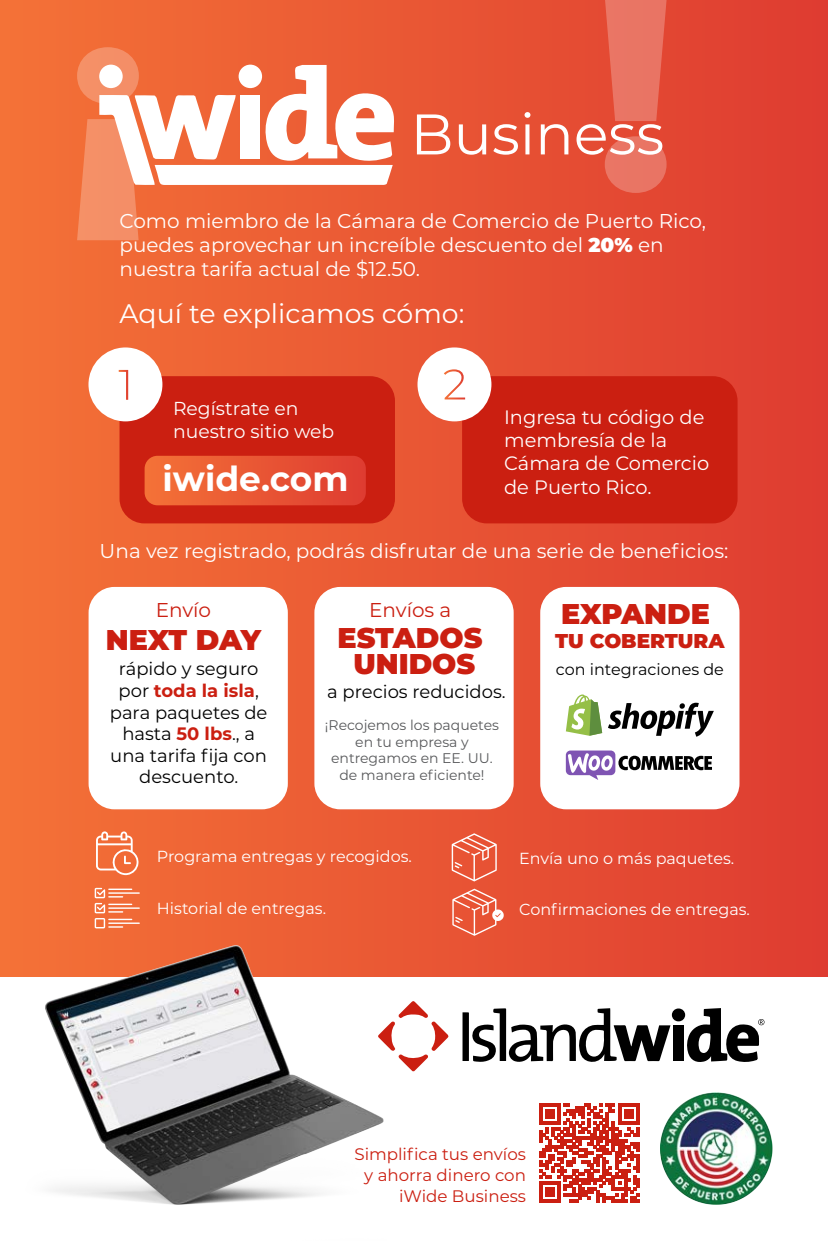
<style>
.page{position:relative;width:828px;height:1260px;background:#fff}
.page>*{position:absolute;margin:0;border:0;box-sizing:border-box;transform-origin:0 0}
.t1{font:57px "Montserrat";color:#fff}
.t2{font:700 34.4px "Montserrat";color:#fff}
.t3{font:900 28.6px/26px "Montserrat";color:#cb1f11;text-align:center}
.t4{font:26.8px "Montserrat";color:#fff}
.t5{font:20px/24px "Montserrat";color:#fff}
.t6{font:20px "Montserrat";color:#cb1f11}
.t7{font:900 20px "Montserrat";color:#cb1f11}
.t8{font:19.4px/23.2px "Montserrat";color:#fff}
.t9{font:18.8px/22.6px "Montserrat";color:#fff}
.t10{font:18px/21.6px "Montserrat";color:#000;text-align:center}
.t11{font:16.6px/21px "Montserrat";color:#cb1f11;text-align:right}
.t12{font:16px "Montserrat";color:#fff}
.t13{font:16px "Montserrat";color:#000}
.t14{font:14px/16.8px "Montserrat";color:#58595b;text-align:center}
.s1{font-weight:900}
.s2{font-weight:700;color:#cb1f11}
</style>
<div class="page">
<div style="left:0;top:0;width:828px;height:976px;background:linear-gradient(to right,#f47237,#de3b31)"></div>
<svg style="left:463px;top:1008px;width:301px;height:54px"></svg>
<img style="left:661px;top:1092px;width:112px;height:112px">
<img style="left:0;top:876px;width:448px;height:329px">
<div style="left:89px;top:587px;width:199px;height:222px;background:#fff;border-radius:26px"></div>
<svg style="left:96px;top:831px;width:43px;height:44px"></svg>
<svg style="left:452px;top:833px;width:45px;height:48px"></svg>
<svg style="left:452px;top:889px;width:52px;height:47px"></svg>
<svg style="left:95px;top:888px;width:45px;height:40px"></svg>
<svg style="left:605px;top:0;width:62px;height:193px"></svg>
<svg style="left:77px;top:47px;width:318px;height:193px"></svg>
<div style="left:120px;top:376px;width:275px;height:147px;background:#cb1f11;border-radius:25px"></div>
<div style="left:314px;top:587px;width:200px;height:222px;background:#fff;border-radius:26px"></div>
<div style="left:540px;top:587px;width:200px;height:222px;background:#fff;border-radius:26px"></div>
<svg style="left:145px;top:456px;width:221px;height:49px"></svg>
<div style="left:462px;top:376px;width:276px;height:147px;background:#cb1f11;border-radius:25px"></div>
<div style="left:88px;top:347px;width:74px;height:74px;background:#fff;border-radius:50%"></div>
<div style="left:418px;top:347px;width:73px;height:74px;background:#fff;border-radius:50%"></div>
<svg style="left:119px;top:370px;width:9px;height:30px"></svg>
<svg style="left:444px;top:369px;width:21px;height:30px"></svg>
<svg style="left:566px;top:694px;width:36px;height:42px"></svg>
<svg style="left:608px;top:703px;width:106px;height:34px"></svg>
<svg style="left:566px;top:751px;width:146px;height:29px"></svg>
<svg style="left:540px;top:1103px;width:99px;height:100px"></svg>
<h1 class="t1" style="left:410px;top:95px;width:255px">Business</h1>
<p class="t5" style="left:120px;top:208px;width:588px">Como miembro de la Cámara de Comercio de Puerto Rico, puedes aprovechar un increíble descuento del <span class="s1">20%</span> en nuestra tarifa actual de $12.50.</p>
<h3 class="t4" style="left:120px;top:295px;width:346px">Aquí te explicamos cómo:</h3>
<p class="t9" style="left:173px;top:397px;width:163px">Regístrate en nuestro sitio web</p>
<p class="t8" style="left:504px;top:405px;width:207px">Ingresa tu código de membresía de la<br>Cámara de Comercio</p>
<h2 class="t2" style="left:163px;top:454px;width:187px">iwide.com</h2>
<p class="t8" style="left:504px;top:474px;width:149px">de Puerto Rico.</p>
<p class="t5" style="left:100px;top:538px;width:630px">Una vez registrado, podrás disfrutar de una serie de beneficios:</p>
<p class="t6" style="left:156px;top:596px;width:57px">Envío</p>
<h3 class="t3" style="left:106px;top:625px;width:157px">NEXT DAY</h3>
<p class="t10" style="left:110px;top:658px;width:159px">rápido y seguro por <span class="s2">toda la isla</span>, para paquetes de hasta <span class="s2">50 lbs</span>., a una tarifa fija con descuento.</p>
<p class="t6" style="left:369px;top:596px;width:84px">Envíos a</p>
<h3 class="t3" style="left:338px;top:623px;width:146px">ESTADOS<br>UNIDOS</h3>
<p class="t10" style="left:327px;top:680px;width:180px">a precios reducidos.</p>
<p class="t14" style="left:325px;top:716px;width:176px">¡Recojemos los paquetes en tu empresa y entregamos en EE. UU. de manera eficiente!</p>
<h3 class="t3" style="left:561px;top:599px;width:150px">EXPANDE</h3>
<p class="t7" style="left:555px;top:626px;width:171px">TU COBERTURA</p>
<p class="t13" style="left:556px;top:658px;width:170px">con integraciones de</p>
<p class="t12" style="left:157px;top:846px;width:256px">Programa entregas y recogidos.</p>
<p class="t12" style="left:519px;top:848px;width:217px">Envía uno o más paquetes.</p>
<p class="t12" style="left:157px;top:897px;width:171px">Historial de entregas.</p>
<p class="t12" style="left:519px;top:898px;width:232px">Confirmaciones de entregas.</p>
<p class="t11" style="left:354px;top:1143px;width:173px">Simplifica tus envíos y ahorra dinero con iWide Business</p>
</div>
